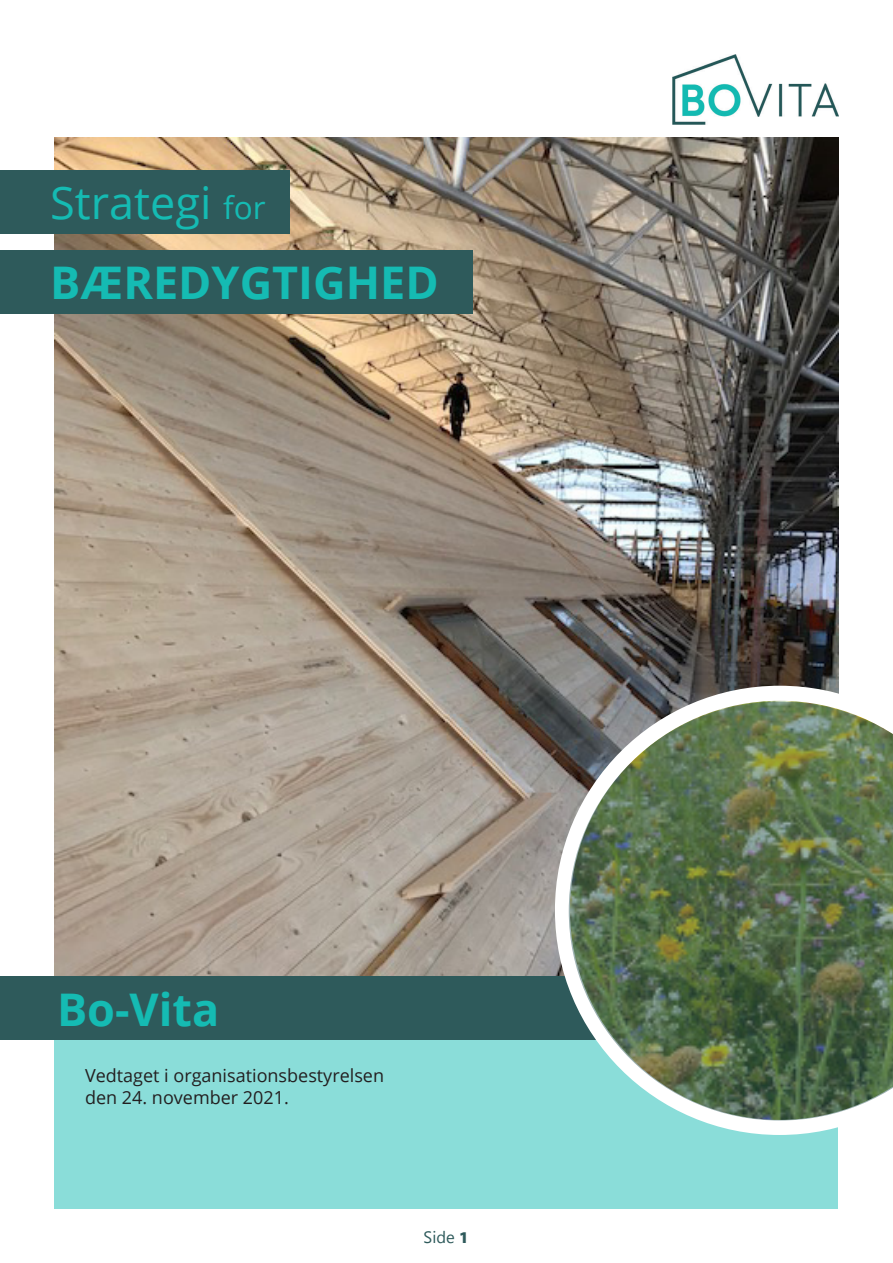
<style>
.page{position:relative;width:893px;height:1263px;background:#fff}
.page>*{position:absolute;margin:0;border:0;box-sizing:border-box;transform-origin:0 0}
.t1{font:700 45px "Open Sans";color:#15bbb3}
.t2{font:45px "Open Sans";color:#15bbb3}
.t3{font:18px "Open Sans";color:#231f20}
.t4{font:16.5px "Gadugi";color:#2e5a5b}
.s1{font-size:31.5px}
.s2{font-family:"Myriad Pro";font-weight:900}
</style>
<div class="page">
<img style="left:672px;top:54px;width:167px;height:70px">
<div style="left:54px;top:940px;width:784px;height:269px;background:#8addd9"></div>
<img style="left:54px;top:137px;width:785px;height:840px">
<div style="left:0;top:250px;width:472px;height:63px;background:#2e5a5b"></div>
<div style="left:0;top:170px;width:289px;height:63px;background:#2e5a5b"></div>
<div style="left:0;top:977px;width:595px;height:63px;background:#2e5a5b"></div>
<svg style="left:555px;top:686px;width:284px;height:449px"></svg>
<img style="left:569px;top:702px;width:324px;height:418px">
<p class="t2" style="left:50px;top:172px;width:217px">Strategi <span class="s1">for</span></p>
<p class="t1" style="left:50px;top:251px;width:390px">BÆREDYGTIGHED</p>
<p class="t1" style="left:57px;top:977px;width:164px">Bo-Vita</p>
<p class="t3" style="left:85px;top:1063px;width:301px">Vedtaget i organisationsbestyrelsen</p>
<p class="t3" style="left:85px;top:1085px;width:205px">den 24. november 2021.</p>
<p class="t4" style="left:424px;top:1227px;width:47px">Side <span class="s2">1</span></p>
</div>
